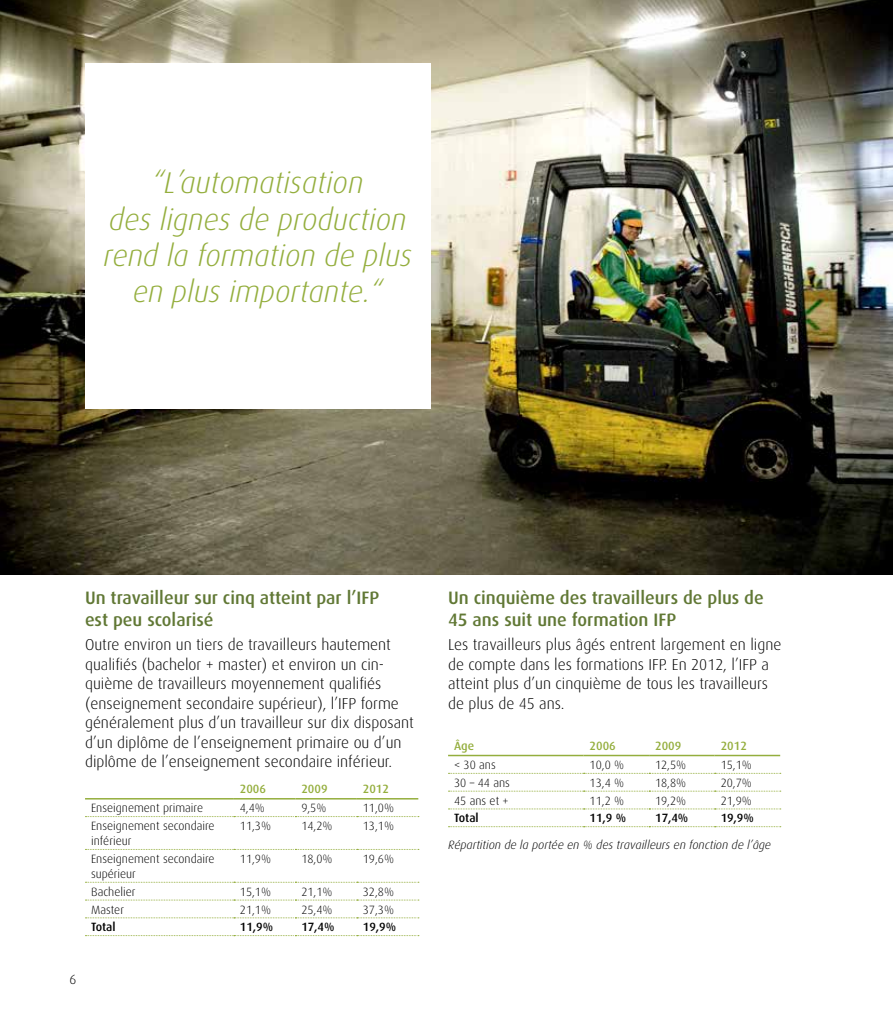
<style>
.page{position:relative;width:893px;height:1021px;background:#fff}
.page>*{position:absolute;margin:0;border:0;box-sizing:border-box;transform-origin:0 0}
.t1{font:italic 300 30px/36px "Dax";color:#94ae3d;text-align:center}
.t2{font:500 18px/22.5px "Dax";color:#617835}
.t3{font:300 15.75px/19.5px "Dax";color:#000}
.t4{font:300 13.5px "Dax";color:#000}
.t5{font:300 12px/15px "Dax";color:#000}
.t6{font:italic 300 12px "Dax";color:#000}
.t7{font:500 12px "Dax";color:#000}
.t8{font:500 12px "Dax";color:#94ae3d}
</style>
<div class="page">
<hr style="left:85px;top:798px;width:149px;height:1px;background:#94ae3d">
<hr style="left:234px;top:798px;width:61px;height:1px;background:#94ae3d">
<hr style="left:295px;top:798px;width:62px;height:1px;background:#94ae3d">
<hr style="left:357px;top:798px;width:61px;height:1px;background:#94ae3d">
<svg style="left:85px;top:816px;width:334px;height:1px"></svg>
<svg style="left:85px;top:849px;width:334px;height:1px"></svg>
<svg style="left:85px;top:881px;width:334px;height:1px"></svg>
<svg style="left:85px;top:899px;width:334px;height:1px"></svg>
<svg style="left:85px;top:917px;width:334px;height:1px"></svg>
<svg style="left:85px;top:935px;width:334px;height:1px"></svg>
<hr style="left:448px;top:754px;width:136px;height:2px;background:#94ae3d">
<hr style="left:584px;top:754px;width:65px;height:2px;background:#94ae3d">
<hr style="left:649px;top:754px;width:66px;height:2px;background:#94ae3d">
<hr style="left:715px;top:754px;width:65px;height:2px;background:#94ae3d">
<svg style="left:448px;top:773px;width:333px;height:1px"></svg>
<svg style="left:448px;top:790px;width:333px;height:1px"></svg>
<svg style="left:448px;top:808px;width:333px;height:1px"></svg>
<svg style="left:448px;top:826px;width:333px;height:1px"></svg>
<img style="left:0;top:0;width:893px;height:574px">
<div style="left:85px;top:63px;width:345px;height:346px;background:#fff"></div>
<h1 class="t1" style="left:103px;top:165px;width:310px">“L’automatisation<br>des lignes de production rend la formation de plus en plus importante.“</h1>
<p class="t2" style="left:85px;top:586px;width:296px">Un travailleur sur cinq atteint par l’IFP est peu scolarisé</p>
<p class="t3" style="left:85px;top:635px;width:330px">Outre environ un tiers de travailleurs hautement qualifiés (bachelor + master) et environ un cin&shy;quième de travailleurs moyennement qualifiés (enseignement secondaire supérieur), l’IFP forme généralement plus d’un travailleur sur dix disposant d’un diplôme de l’enseignement primaire ou d’un diplôme de l’enseignement secondaire inférieur.</p>
<p class="t8" style="left:240px;top:781px;width:28px">2006</p>
<p class="t8" style="left:301px;top:781px;width:28px">2009</p>
<p class="t8" style="left:363px;top:781px;width:28px">2012</p>
<p class="t5" style="left:91px;top:800px;width:114px">Enseignement primaire</p>
<p class="t5" style="left:240px;top:800px;width:27px">4,4%</p>
<p class="t5" style="left:301px;top:800px;width:27px">9,5%</p>
<p class="t5" style="left:363px;top:800px;width:33px">11,0%</p>
<p class="t5" style="left:91px;top:818px;width:125px">Enseignement secondaire inférieur</p>
<p class="t5" style="left:240px;top:818px;width:33px">11,3%</p>
<p class="t5" style="left:301px;top:818px;width:33px">14,2%</p>
<p class="t5" style="left:363px;top:818px;width:33px">13,1%</p>
<p class="t5" style="left:91px;top:851px;width:125px">Enseignement secondaire supérieur</p>
<p class="t5" style="left:240px;top:851px;width:33px">11,9%</p>
<p class="t5" style="left:301px;top:851px;width:33px">18,0%</p>
<p class="t5" style="left:363px;top:851px;width:33px">19,6%</p>
<p class="t5" style="left:91px;top:884px;width:46px">Bachelier</p>
<p class="t5" style="left:240px;top:884px;width:33px">15,1%</p>
<p class="t5" style="left:301px;top:884px;width:33px">21,1%</p>
<p class="t5" style="left:363px;top:884px;width:33px">32,8%</p>
<p class="t5" style="left:91px;top:902px;width:34px">Master</p>
<p class="t5" style="left:240px;top:902px;width:33px">21,1%</p>
<p class="t5" style="left:301px;top:902px;width:33px">25,4%</p>
<p class="t5" style="left:363px;top:902px;width:33px">37,3%</p>
<p class="t7" style="left:91px;top:920px;width:26px">Total</p>
<p class="t7" style="left:240px;top:920px;width:35px">11,9%</p>
<p class="t7" style="left:301px;top:920px;width:35px">17,4%</p>
<p class="t7" style="left:363px;top:920px;width:35px">19,9%</p>
<p class="t4" style="left:70px;top:971px;width:8px">6</p>
<p class="t2" style="left:448px;top:586px;width:317px">Un cinquième des travailleurs de plus de<br>45 ans suit une formation IFP</p>
<p class="t3" style="left:448px;top:635px;width:335px">Les travailleurs plus âgés entrent largement en ligne de compte dans les formations IFP. En 2012, l’IFP a atteint plus d’un cinquième de tous les travailleurs de plus de 45 ans.</p>
<p class="t8" style="left:454px;top:738px;width:22px">Âge</p>
<p class="t8" style="left:590px;top:738px;width:28px">2006</p>
<p class="t8" style="left:655px;top:738px;width:28px">2009</p>
<p class="t8" style="left:721px;top:738px;width:28px">2012</p>
<p class="t5" style="left:454px;top:757px;width:43px">&lt; 30 ans</p>
<p class="t5" style="left:590px;top:757px;width:36px">10,0 %</p>
<p class="t5" style="left:655px;top:757px;width:33px">12,5%</p>
<p class="t5" style="left:721px;top:757px;width:33px">15,1%</p>
<p class="t5" style="left:454px;top:775px;width:57px">30 – 44 ans</p>
<p class="t5" style="left:590px;top:775px;width:36px">13,4 %</p>
<p class="t5" style="left:655px;top:775px;width:33px">18,8%</p>
<p class="t5" style="left:721px;top:775px;width:33px">20,7%</p>
<p class="t5" style="left:454px;top:793px;width:56px">45 ans et +</p>
<p class="t5" style="left:590px;top:793px;width:36px">11,2 %</p>
<p class="t5" style="left:655px;top:793px;width:33px">19,2%</p>
<p class="t5" style="left:721px;top:793px;width:33px">21,9%</p>
<p class="t7" style="left:454px;top:811px;width:26px">Total</p>
<p class="t7" style="left:590px;top:811px;width:38px">11,9 %</p>
<p class="t7" style="left:655px;top:811px;width:35px">17,4%</p>
<p class="t7" style="left:721px;top:811px;width:35px">19,9%</p>
<p class="t6" style="left:448px;top:838px;width:324px">Répartition de la portée en % des travailleurs en fonction de l’âge</p>
</div>
